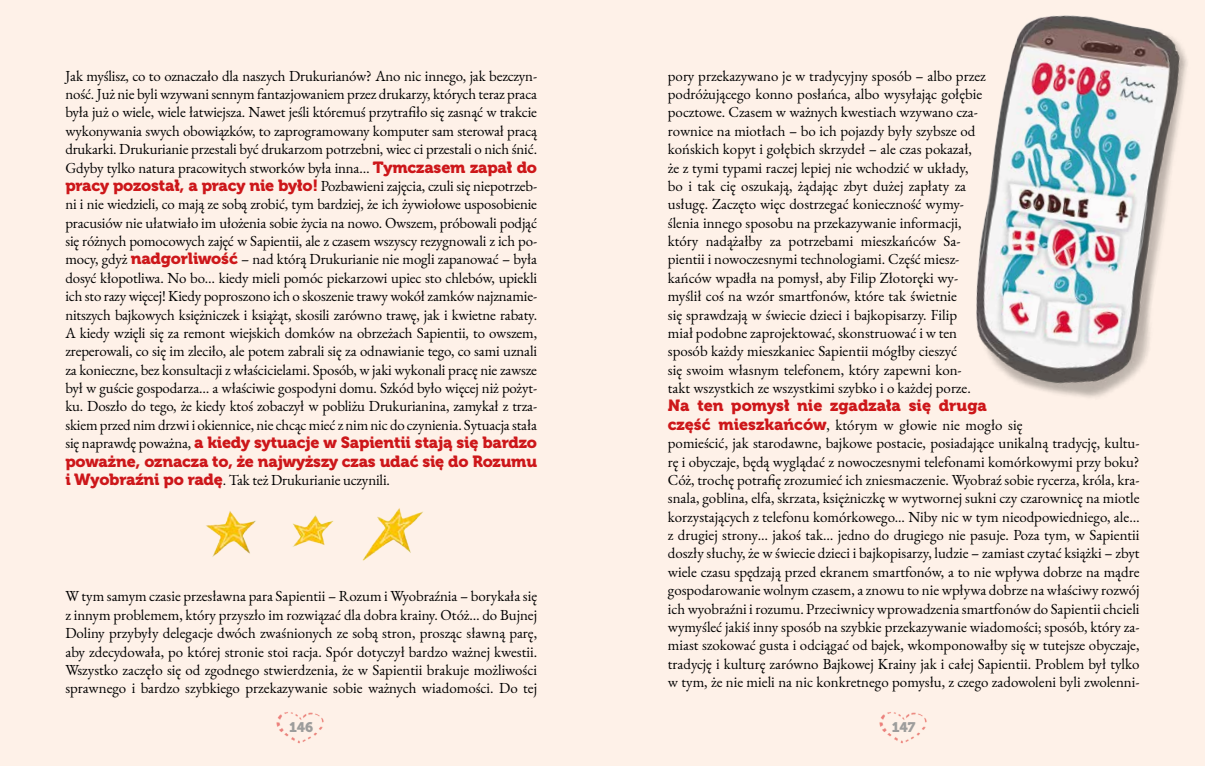
<style>
.page{position:relative;width:1205px;height:766px;background:#fff}
.page>*{position:absolute;margin:0;border:0;box-sizing:border-box;transform-origin:0 0}
.t1{font:16.12px/18.4px "Museo 900";letter-spacing:-.01em;color:#cd171a}
.t2{font:14.88px/18.4px "EB Garamond";color:#000;text-align:justify}
.t3{font:13.75px "Museo 900";letter-spacing:-.01em;color:#9d9d9c}
.s1{font-family:"Museo 900";font-size:16.12px;color:#cd171a}
.s2{font-family:"EB Garamond";font-size:14.88px;color:#000}
</style>
<div class="page">
<div style="left:0;top:0;width:602px;height:765px;background:#fef1e8"></div>
<img style="left:276px;top:712px;width:48px;height:32px">
<img style="left:206px;top:508px;width:217px;height:53px">
<div style="left:602px;top:0;width:603px;height:765px;background:#fef1e8"></div>
<img style="left:879px;top:712px;width:48px;height:32px">
<img style="left:976px;top:15px;width:212px;height:383px">
<p class="t2" style="left:65px;top:66px;width:473px">Jak myślisz, co to oznaczało dla naszych Drukurianów? Ano nic innego, jak bezczyn&shy;ność. Już nie byli wzywani sennym fantazjowaniem przez drukarzy, których teraz praca była już o wiele, wiele łatwiejsza. Nawet jeśli któremuś przytrafiło się zasnąć w trakcie wykonywania swych obowiązków, to zaprogramowany komputer sam sterował pracą drukarki. Drukurianie przestali być drukarzom potrzebni, wiec ci przestali o nich śnić.<br>Gdyby tylko natura pracowitych stworków była inna… <span class="s1">tymczasem zapał do pracy pozostał, a pracy nie było!</span> Pozbawieni zajęcia, czuli się niepotrzeb&shy;ni i nie wiedzieli, co mają ze sobą zrobić, tym bardziej, że ich żywiołowe usposobienie pracusiów nie ułatwiało im ułożenia sobie życia na nowo. Owszem, próbowali podjąć się różnych pomocowych zajęć w Sapientii, ale z czasem wszyscy rezygnowali z ich po&shy;mocy, gdyż <span class="s1">nadgorliwość</span> – nad którą Drukurianie nie mogli zapanować – była dosyć kłopotliwa. No bo… kiedy mieli pomóc piekarzowi upiec sto chlebów, upiekli ich sto razy więcej! Kiedy poproszono ich o skoszenie trawy wokół zamków najznamie&shy;nitszych bajkowych księżniczek i książąt, skosili zarówno trawę, jak i kwietne rabaty.<br>A kiedy wzięli się za remont wiejskich domków na obrzeżach Sapientii, to owszem, zreperowali, co się im zleciło, ale potem zabrali się za odnawianie tego, co sami uznali za konieczne, bez konsultacji z właścicielami. Sposób, w jaki wykonali pracę nie zawsze był w guście gospodarza… a właściwie gospodyni domu. Szkód było więcej niż pożyt&shy;ku. Doszło do tego, że kiedy ktoś zobaczył w pobliżu Drukurianina, zamykał z trza&shy;skiem przed nim drzwi i okiennice, nie chcąc mieć z nim nic do czynienia. Sytuacja stała</p>
<p class="t1" style="left:65px;top:433px;width:473px"><span class="s2">się naprawdę poważna,</span> a kiedy sytuacje w Sapientii stają się bardzo poważne, oznacza to, że najwyższy czas udać się do rozumu</p>
<p class="t2" style="left:65px;top:470px;width:326px"><span class="s1">i Wyobraźni po radę</span>. Tak też Drukurianie uczynili.</p>
<p class="t2" style="left:65px;top:587px;width:473px">W tym samym czasie przesławna para Sapientii – Rozum i Wyobraźnia – borykała się z innym problemem, który przyszło im rozwiązać dla dobra krainy. Otóż… do Bujnej Doliny przybyły delegacje dwóch zwaśnionych ze sobą stron, prosząc sławną parę, aby zdecydowała, po której stronie stoi racja. Spór dotyczył bardzo ważnej kwestii.<br>Wszystko zaczęło się od zgodnego stwierdzenia, że w Sapientii brakuje możliwości sprawnego i bardzo szybkiego przekazywanie sobie ważnych wiadomości. Do tej</p>
<p class="t3" style="left:289px;top:719px;width:26px">146</p>
<p class="t2" style="left:668px;top:66px;width:319px;text-align:left">pory przekazywano je w tradycyjny sposób – albo przez podróżującego konno posłańca, albo wysyłając gołębie pocztowe. Czasem w ważnych kwestiach wzywano cza&shy;rownice na miotłach – bo ich pojazdy były szybsze od końskich kopyt i gołębich skrzydeł – ale czas pokazał, że z tymi typami raczej lepiej nie wchodzić w układy, bo i tak cię oszukają, żądając zbyt dużej zapłaty za usługę. Zaczęto więc dostrzegać konieczność wymy&shy;ślenia innego sposobu na przekazywanie informacji, który nadążałby za potrzebami mieszkańców Sa&shy;pientii i nowoczesnymi technologiami. Część miesz&shy;kańców wpadła na pomysł, aby Filip Złotoręki wy&shy;myślił coś na wzór smartfonów, które tak świetnie<br>się sprawdzają w świecie dzieci i bajkopisarzy. Filip miał podobne zaprojektować, skonstruować i w ten sposób każdy mieszkaniec Sapientii mógłby cieszyć<br>się swoim własnym telefonem, który zapewni kon&shy;takt wszystkich ze wszystkimi szybko i o każdej porze.</p>
<p class="t1" style="left:668px;top:396px;width:321px">Na ten pomysł nie zgadzała się druga</p>
<p class="t2" style="left:668px;top:415px;width:473px;text-align:left"><span class="s1">część mieszkańców</span>, którym w głowie nie mogło się<br>pomieścić, jak starodawne, bajkowe postacie, posiadające unikalną tradycję, kultu&shy;rę i obyczaje, będą wyglądać z nowoczesnymi telefonami komórkowymi przy boku?<br>Cóż, trochę potrafię zrozumieć ich zniesmaczenie. Wyobraź sobie rycerza, króla, kra&shy;snala, goblina, elfa, skrzata, księżniczkę w wytwornej sukni czy czarownicę na miotle korzystających z telefonu komórkowego... Niby nic w tym nieodpowiedniego, ale… z drugiej strony… jakoś tak… jedno do drugiego nie pasuje. Poza tym, w Sapientii doszły słuchy, że w świecie dzieci i bajkopisarzy, ludzie – zamiast czytać książki – zbyt wiele czasu spędzają przed ekranem smartfonów, a to nie wpływa dobrze na mądre gospodarowanie wolnym czasem, a znowu to nie wpływa dobrze na właściwy rozwój ich wyobraźni i rozumu. Przeciwnicy wprowadzenia smartfonów do Sapientii chcieli wymyśleć jakiś inny sposób na szybkie przekazywanie wiadomości; sposób, który za&shy;miast szokować gusta i odciągać od bajek, wkomponowałby się w tutejsze obyczaje, tradycję i kulturę zarówno Bajkowej Krainy jak i całej Sapientii. Problem był tylko w tym, że nie mieli na nic konkretnego pomysłu, z czego zadowoleni byli zwolenni-</p>
<p class="t3" style="left:892px;top:719px;width:25px">147</p>
</div>
